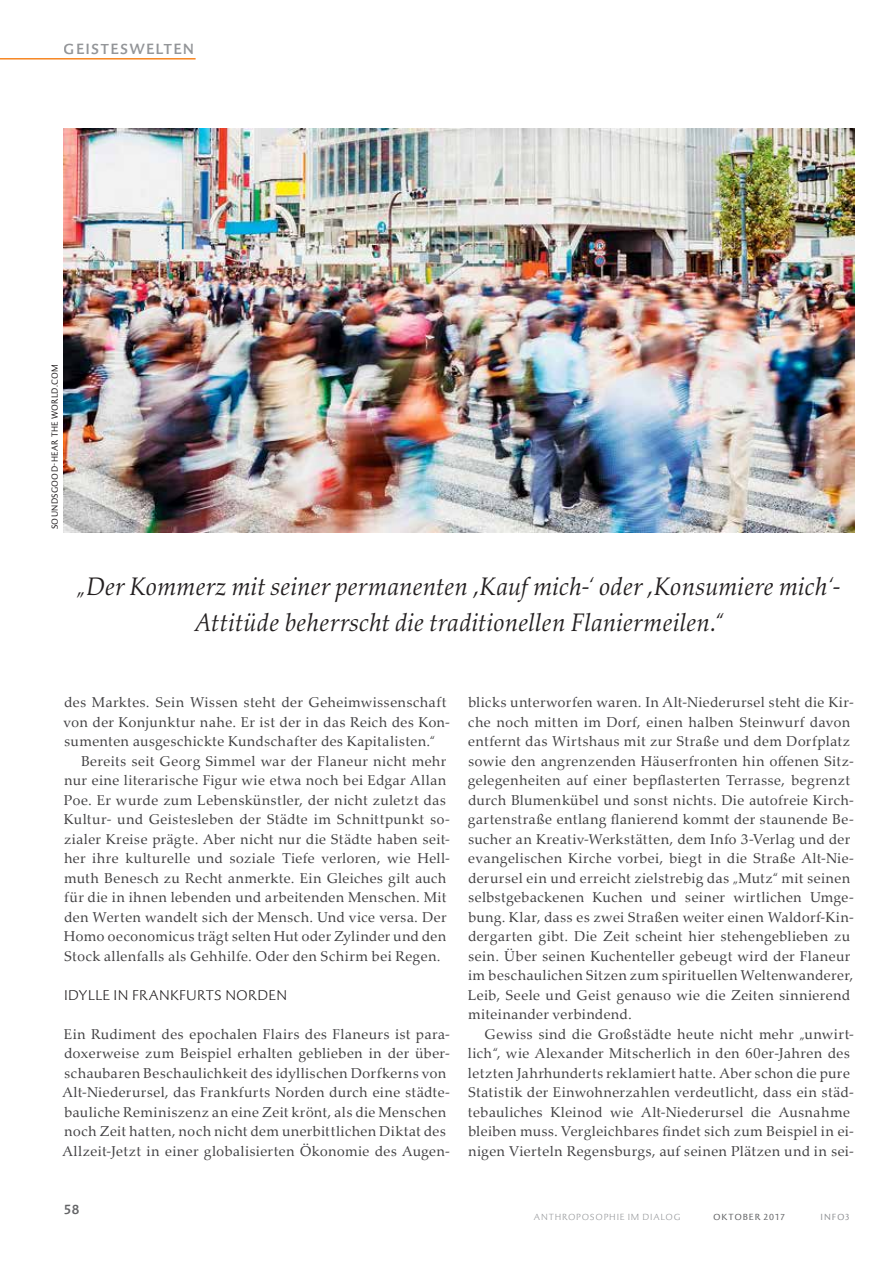
<style>
.page{position:relative;width:893px;height:1263px;background:#fff}
.page>*{position:absolute;margin:0;border:0;box-sizing:border-box;transform-origin:0 0}
.t1{font:italic 25.65px/36px "Palatino Nova";letter-spacing:.005em;color:#231f20;text-align:center;scale:.95 1}
.t2{font:500 15px "Palatino Sans Com";letter-spacing:.07em;color:#939598}
.t3{font:14.25px/19.5px "Palatino Nova";letter-spacing:.01em;color:#414042}
.t4{font:300 14.25px "Palatino Sans Com";letter-spacing:.02em;color:#231f20}
.t5{font:500 13.5px "Palatino Sans Com";color:#636466}
.t6{font:9px "Palatino Sans Com";letter-spacing:.04em;color:#231f20;scale:.9 1}
.t7{font:300 9px "Palatino Sans Com";letter-spacing:.085em;color:#939598}
.t8{font:9px "Palatino Sans Com";letter-spacing:.085em;color:#636466}
.t9{font:9px "Palatino Sans Com";letter-spacing:.095em;color:#939598}
</style>
<div class="page">
<hr style="left:0;top:58px;width:196px;height:2px;background:#f68622">
<img style="left:64px;top:129px;width:791px;height:403px">
<p class="t2" style="left:64px;top:40px;width:132px">GEISTESWELTEN</p>
<p class="t6" style="left:49px;top:529px;width:185px;rotate:-90deg">SOUNDSGOOD-HEAR THE WORLD.COM</p>
<h1 class="t1" style="left:78px;top:569px;width:804px">„Der Kommerz mit seiner permanenten ,Kauf mich-‘ oder ,Konsumiere mich‘-<br>Attitüde beherrscht die traditionellen Flaniermeilen.“</h1>
<p class="t3" style="left:64px;top:693px;width:388px">des Marktes. Sein Wissen steht der Geheimwissenschaft von der Konjunktur nahe. Er ist der in das Reich des Kon&shy;sumenten ausgeschickte Kundschafter des Kapitalisten.“</p>
<p class="t3" style="left:64px;top:752px;width:387px;text-indent:17px">Bereits seit Georg Simmel war der Flaneur nicht mehr nur eine literarische Figur wie etwa noch bei Edgar Allan Poe. Er wurde zum Lebenskünstler, der nicht zuletzt das Kultur- und Geistesleben der Städte im Schnittpunkt so&shy;zialer Kreise prägte. Aber nicht nur die Städte haben seit&shy;her ihre kulturelle und soziale Tiefe verloren, wie Hell&shy;muth Benesch zu Recht anmerkte. Ein Gleiches gilt auch für die in ihnen lebenden und arbeitenden Menschen. Mit den Werten wandelt sich der Mensch. Und vice versa. Der Homo oeconomicus trägt selten Hut oder Zylinder und den Stock allenfalls als Gehhilfe. Oder den Schirm bei Regen.</p>
<p class="t4" style="left:64px;top:986px;width:225px">IDYLLE IN FRANKFURTS NORDEN</p>
<p class="t3" style="left:63px;top:1025px;width:389px">Ein Rudiment des epochalen Flairs des Flaneurs ist para&shy;doxerweise zum Beispiel erhalten geblieben in der über&shy;schaubaren Beschaulichkeit des idyllischen Dorfkerns von Alt-Niederursel, das Frankfurts Norden durch eine städte&shy;bauliche Reminiszenz an eine Zeit krönt, als die Menschen noch Zeit hatten, noch nicht dem unerbittlichen Diktat des Allzeit-Jetzt in einer globalisierten Ökonomie des Augen-</p>
<p class="t5" style="left:64px;top:1201px;width:17px">58</p>
<p class="t3" style="left:468px;top:693px;width:387px">blicks unterworfen waren. In Alt-Niederursel steht die Kir&shy;che noch mitten im Dorf, einen halben Steinwurf davon entfernt das Wirtshaus mit zur Straße und dem Dorfplatz sowie den angrenzenden Häuserfronten hin offenen Sitz&shy;gelegenheiten auf einer bepflasterten Terrasse, begrenzt durch Blumenkübel und sonst nichts. Die autofreie Kirch&shy;gartenstraße entlang flanierend kommt der staunende Be&shy;sucher an Kreativ-Werkstätten, dem Info 3-Verlag und der evangelischen Kirche vorbei, biegt in die Straße Alt-Nie&shy;derursel ein und erreicht zielstrebig das „Mutz“ mit seinen selbstgebackenen Kuchen und seiner wirtlichen Umge&shy;bung. Klar, dass es zwei Straßen weiter einen Waldorf-Kin&shy;dergarten gibt. Die Zeit scheint hier stehengeblieben zu sein. Über seinen Kuchenteller gebeugt wird der Flaneur im beschaulichen Sitzen zum spirituellen Weltenwanderer, Leib, Seele und Geist genauso wie die Zeiten sinnierend miteinander verbindend.</p>
<p class="t3" style="left:468px;top:1024px;width:387px;text-indent:17px">Gewiss sind die Großstädte heute nicht mehr „unwirt&shy;lich“, wie Alexander Mitscherlich in den 60er-Jahren des letzten Jahrhunderts reklamiert hatte. Aber schon die pure Statistik der Einwohnerzahlen verdeutlicht, dass ein städ&shy;tebauliches Kleinod wie Alt-Niederursel die Ausnahme bleiben muss. Vergleichbares findet sich zum Beispiel in ei&shy;nigen Vierteln Regensburgs, auf seinen Plätzen und in sei-</p>
<p class="t7" style="left:534px;top:1211px;width:148px">ANTHROPOSOPHIE IM DIALOG</p>
<p class="t8" style="left:713px;top:1211px;width:73px">OKTOBER 2017</p>
<p class="t9" style="left:821px;top:1211px;width:31px">INFO3</p>
</div>
